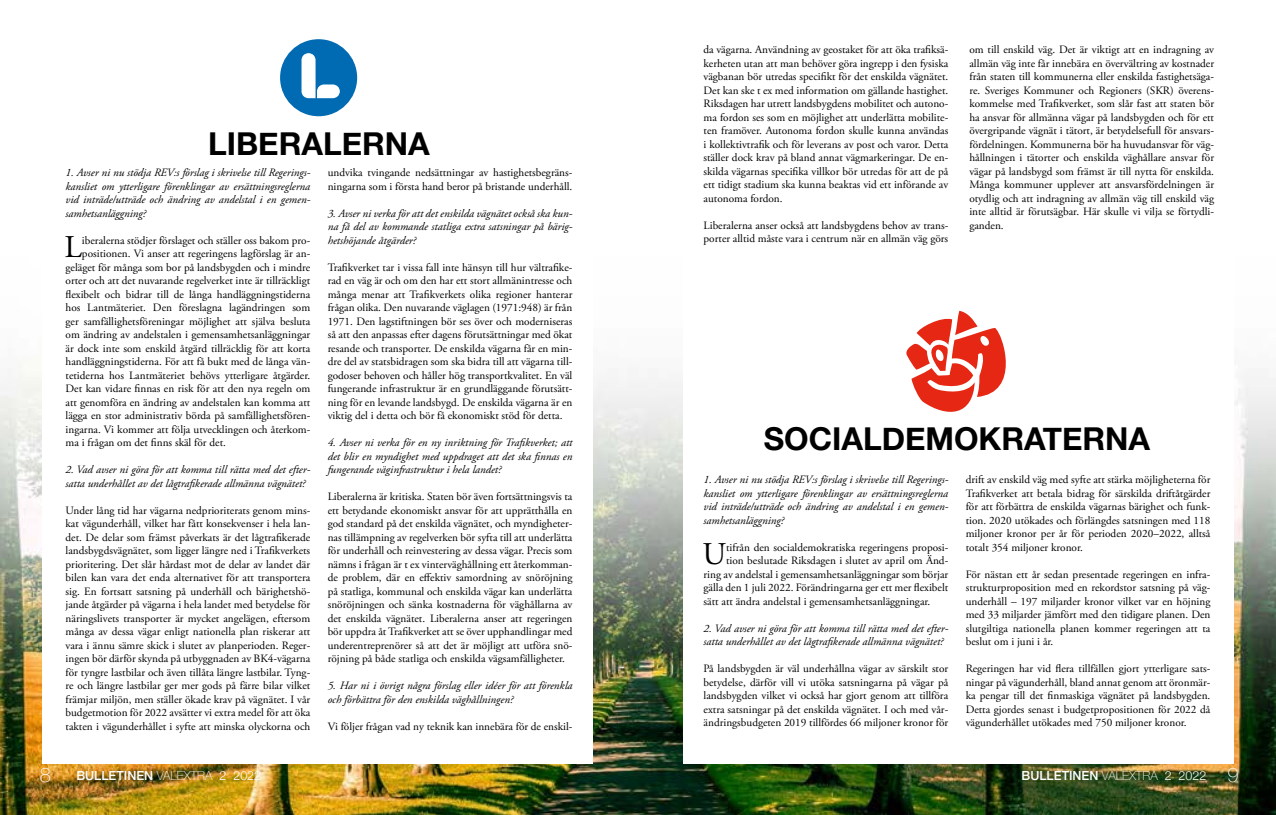
<style>
.page{position:relative;width:1276px;height:815px;background:#fff}
.page>*{position:absolute;margin:0;border:0;box-sizing:border-box;transform-origin:0 0}
.t1{font:31.62px "Adobe Garamond Pro";color:#000}
.t2{font:700 31.5px "Helvetica Neue";color:#000}
.t3{font:100 20px "Helvetica Neue";color:#fff}
.t4{font:500 12.5px "Helvetica Neue";color:#fff}
.t5{font:11.25px/13.5px "Adobe Garamond Pro";color:#000;text-align:justify}
.t6{font:italic 11.25px/13.5px "Adobe Garamond Pro";color:#000;text-align:justify}
.s1{font-weight:100}
.s2{font-weight:300}
.s3{font-weight:100;font-size:20px}
</style>
<div class="page">
<img style="left:0;top:39px;width:1276px;height:776px">
<div style="left:683px;top:203px;width:550px;height:560px;background:#fff"></div>
<div style="left:43px;top:203px;width:550px;height:560px;background:#fff"></div>
<div style="left:280px;top:39px;width:77px;height:77px;background:#006ab3;border-radius:50%"></div>
<svg style="left:301px;top:53px;width:39px;height:45px"></svg>
<svg style="left:906px;top:311px;width:100px;height:101px"></svg>
<h2 class="t2" style="left:208px;top:119px;width:223px">LIBERALERNA</h2>
<p class="t6" style="left:66px;top:166px;width:246px">1. Avser ni nu stödja REV:s förslag i skrivelse till Regerings&shy;kansliet om ytterligare förenklingar av ersättningsreglerna vid inträde/utträde och ändring av andelstal i en gemen&shy;samhetsanläggning?</p>
<h1 class="t1" style="left:64px;top:228px;width:19px">L</h1>
<p class="t5" style="left:82px;top:234px;width:230px">iberalerna stödjer förslaget och ställer oss bakom pro-</p>
<p class="t5" style="left:82px;top:247px;width:230px">positionen. Vi anser att regeringens lagförslag är an-</p>
<p class="t5" style="left:66px;top:261px;width:246px">geläget för många som bor på landsbygden och i mindre</p>
<p class="t5" style="left:66px;top:274px;width:246px">orter och att det nuvarande regelverket inte är tillräckligt</p>
<p class="t5" style="left:66px;top:288px;width:246px">flexibelt och bidrar till de långa handläggningstiderna</p>
<p class="t5" style="left:66px;top:301px;width:246px">hos Lantmäteriet. Den föreslagna lagändringen som</p>
<p class="t5" style="left:66px;top:315px;width:246px">ger samfällighetsföreningar möjlighet att själva besluta</p>
<p class="t5" style="left:66px;top:328px;width:246px">om ändring av andelstalen i gemensamhetsanläggningar</p>
<p class="t5" style="left:66px;top:342px;width:246px">är dock inte som enskild åtgärd tillräcklig för att korta</p>
<p class="t5" style="left:66px;top:355px;width:246px">handläggningstiderna. För att få bukt med de långa vän-</p>
<p class="t5" style="left:66px;top:369px;width:246px">tetiderna hos Lantmäteriet behövs ytterligare åtgärder.</p>
<p class="t5" style="left:66px;top:382px;width:246px">Det kan vidare finnas en risk för att den nya regeln om</p>
<p class="t5" style="left:66px;top:396px;width:246px">att genomföra en ändring av andelstalen kan komma att</p>
<p class="t5" style="left:66px;top:409px;width:246px">lägga en stor administrativ börda på samfällighetsfören-</p>
<p class="t5" style="left:66px;top:423px;width:246px">ingarna. Vi kommer att följa utvecklingen och återkom-</p>
<p class="t5" style="left:66px;top:436px;width:162px">ma i frågan om det finns skäl för det.</p>
<p class="t6" style="left:66px;top:463px;width:246px">2. Vad avser ni göra för att komma till rätta med det efter&shy;satta underhållet av det lågtrafikerade allmänna vägnätet?</p>
<p class="t5" style="left:66px;top:504px;width:246px">Under lång tid har vägarna nedprioriterats genom mins&shy;kat vägunderhåll, vilket har fått konsekvenser i hela lan&shy;det. De delar som främst påverkats är det lågtrafikerade landsbygdsvägnätet, som ligger längre ned i Trafikverkets prioritering. Det slår hårdast mot de delar av landet där bilen kan vara det enda alternativet för att transportera sig. En fortsatt satsning på underhåll och bärighetshö&shy;jande åtgärder på vägarna i hela landet med betydelse för näringslivets transporter är mycket angelägen, eftersom många av dessa vägar enligt nationella plan riskerar att vara i ännu sämre skick i slutet av planperioden. Reger&shy;ingen bör därför skynda på utbyggnaden av BK4-vägarna för tyngre lastbilar och även tillåta längre lastbilar. Tyng&shy;re och längre lastbilar ger mer gods på färre bilar vilket främjar miljön, men ställer ökade krav på vägnätet. I vår budgetmotion för 2022 avsätter vi extra medel för att öka takten i vägunderhållet i syfte att minska olyckorna och</p>
<p class="t5" style="left:328px;top:166px;width:246px">undvika tvingande nedsättningar av hastighetsbegräns&shy;ningarna som i första hand beror på bristande underhåll.</p>
<p class="t6" style="left:328px;top:207px;width:246px">3. Avser ni verka för att det enskilda vägnätet också ska kun&shy;na få del av kommande statliga extra satsningar på bärig&shy;hetshöjande åtgärder?</p>
<p class="t5" style="left:328px;top:261px;width:246px">Trafikverket tar i vissa fall inte hänsyn till hur vältrafike&shy;rad en väg är och om den har ett stort allmänintresse och många menar att Trafikverkets olika regioner hanterar frågan olika. Den nuvarande väglagen (1971:948) är från 1971. Den lagstiftningen bör ses över och moderniseras så att den anpassas efter dagens förutsättningar med ökat resande och transporter. De enskilda vägarna får en min&shy;dre del av statsbidragen som ska bidra till att vägarna till&shy;godoser behoven och håller hög transportkvalitet. En väl fungerande infrastruktur är en grundläggande förutsätt&shy;ning för en levande landsbygd. De enskilda vägarna är en viktig del i detta och bör få ekonomiskt stöd för detta.</p>
<p class="t6" style="left:328px;top:436px;width:246px">4. Avser ni verka för en ny inriktning för Trafikverket; att det blir en myndighet med uppdraget att det ska finnas en fungerande väginfrastruktur i hela landet?</p>
<p class="t5" style="left:328px;top:490px;width:246px">Liberalerna är kritiska. Staten bör även fortsättningsvis ta ett betydande ekonomiskt ansvar för att upprätthålla en god standard på det enskilda vägnätet, och myndigheter&shy;nas tillämpning av regelverken bör syfta till att underlätta för underhåll och reinvestering av dessa vägar. Precis som nämns i frågan är t ex vinterväghållning ett återkomman&shy;de problem, där en effektiv samordning av snöröjning på statliga, kommunal och enskilda vägar kan underlätta snöröjningen och sänka kostnaderna för väghållarna av det enskilda vägnätet. Liberalerna anser att regeringen bör uppdra åt Trafikverket att se över upphandlingar med underentreprenörer så att det är möjligt att utföra snö&shy;röjning på både statliga och enskilda vägsamfälligheter.</p>
<p class="t6" style="left:328px;top:679px;width:246px">5. Har ni i övrigt några förslag eller idéer för att förenkla och förbättra för den enskilda väghållningen?</p>
<p class="t5" style="left:328px;top:720px;width:246px">Vi följer frågan vad ny teknik kan innebära för de enskil-</p>
<p class="t5" style="left:703px;top:43px;width:246px">da vägarna. Användning av geostaket för att öka trafiksä&shy;kerheten utan att man behöver göra ingrepp i den fysiska vägbanan bör utredas specifikt för det enskilda vägnätet.<br>Det kan ske t ex med information om gällande hastighet.<br>Riksdagen har utrett landsbygdens mobilitet och autono&shy;ma fordon ses som en möjlighet att underlätta mobilite&shy;ten framöver. Autonoma fordon skulle kunna användas i kollektivtrafik och för leverans av post och varor. Detta ställer dock krav på bland annat vägmarkeringar. De en&shy;skilda vägarnas specifika villkor bör utredas för att de på ett tidigt stadium ska kunna beaktas vid ett införande av autonoma fordon.</p>
<p class="t5" style="left:703px;top:219px;width:246px">Liberalerna anser också att landsbygdens behov av trans&shy;porter alltid måste vara i centrum när en allmän väg görs</p>
<p class="t5" style="left:969px;top:43px;width:246px">om till enskild väg. Det är viktigt att en indragning av allmän väg inte får innebära en övervältring av kostnader från staten till kommunerna eller enskilda fastighetsäga&shy;re. Sveriges Kommuner och Regioners (SKR) överens&shy;kommelse med Trafikverket, som slår fast att staten bör ha ansvar för allmänna vägar på landsbygden och för ett övergripande vägnät i tätort, är betydelsefull för ansvars&shy;fördelningen. Kommunerna bör ha huvudansvar för väg&shy;hållningen i tätorter och enskilda väghållare ansvar för vägar på landsbygd som främst är till nytta för enskilda.<br>Många kommuner upplever att ansvarsfördelningen är otydlig och att indragning av allmän väg till enskild väg inte alltid är förutsägbar. Här skulle vi vilja se förtydli&shy;ganden.</p>
<h2 class="t2" style="left:764px;top:414px;width:388px">SOCIALDEMOKRATERNA</h2>
<p class="t6" style="left:703px;top:473px;width:246px">1. Avser ni nu stödja REV:s förslag i skrivelse till Regerings&shy;kansliet om ytterligare förenklingar av ersättningsreglerna vid inträde/utträde och ändring av andelstal i en gemen&shy;samhetsanläggning?</p>
<h1 class="t1" style="left:702px;top:535px;width:25px">U</h1>
<p class="t5" style="left:726px;top:541px;width:224px">tifrån den socialdemokratiska regeringens proposi-</p>
<p class="t5" style="left:726px;top:555px;width:224px">tion beslutade Riksdagen i slutet av april om Änd-</p>
<p class="t5" style="left:703px;top:568px;width:246px">ring av andelstal i gemensamhetsanläggningar som börjar</p>
<p class="t5" style="left:703px;top:582px;width:246px">gälla den 1 juli 2022. Förändringarna ger ett mer flexibelt</p>
<p class="t5" style="left:703px;top:595px;width:228px">sätt att ändra andelstal i gemensamhetsanläggningar.</p>
<p class="t6" style="left:703px;top:622px;width:246px">2. Vad avser ni göra för att komma till rätta med det efter&shy;satta underhållet av det lågtrafikerade allmänna vägnätet?</p>
<p class="t5" style="left:703px;top:663px;width:246px">På landsbygden är väl underhållna vägar av särskilt stor betydelse, därför vill vi utöka satsningarna på vägar på landsbygden vilket vi också har gjort genom att tillföra extra satsningar på det enskilda vägnätet. I och med vår&shy;ändringsbudgeten 2019 tillfördes 66 miljoner kronor för</p>
<p class="t5" style="left:965px;top:474px;width:246px">drift av enskild väg med syfte att stärka möjligheterna för Trafikverket att betala bidrag för särskilda driftåtgärder för att förbättra de enskilda vägarnas bärighet och funk&shy;tion. 2020 utökades och förlängdes satsningen med 118 miljoner kronor per år för perioden 2020–2022, alltså totalt 354 miljoner kronor.</p>
<p class="t5" style="left:965px;top:568px;width:246px">För nästan ett år sedan presentade regeringen en infra&shy;strukturproposition med en rekordstor satsning på väg&shy;underhåll – 197 miljarder kronor vilket var en höjning med 33 miljarder jämfört med den tidigare planen. Den slutgiltiga nationella planen kommer regeringen att ta beslut om i juni i år.</p>
<p class="t5" style="left:965px;top:663px;width:246px">Regeringen har vid flera tillfällen gjort ytterligare sats&shy;ningar på vägunderhåll, bland annat genom att öronmär&shy;ka pengar till det finmaskiga vägnätet på landsbygden.<br>Detta gjordes senast i budgetpropositionen för 2022 då vägunderhållet utökades med 750 miljoner kronor.</p>
<h3 class="t3" style="left:40px;top:760px;width:13px">8</h3>
<p class="t4" style="left:76px;top:765px;width:186px">BULLETINEN <span class="s1">VALEXTRA</span> <span class="s2">2 2022</span></p>
<p class="t4" style="left:1021px;top:765px;width:218px">BULLETINEN <span class="s1">VALEXTRA</span> <span class="s2">2 2022</span> <span class="s3">9</span></p>
</div>
